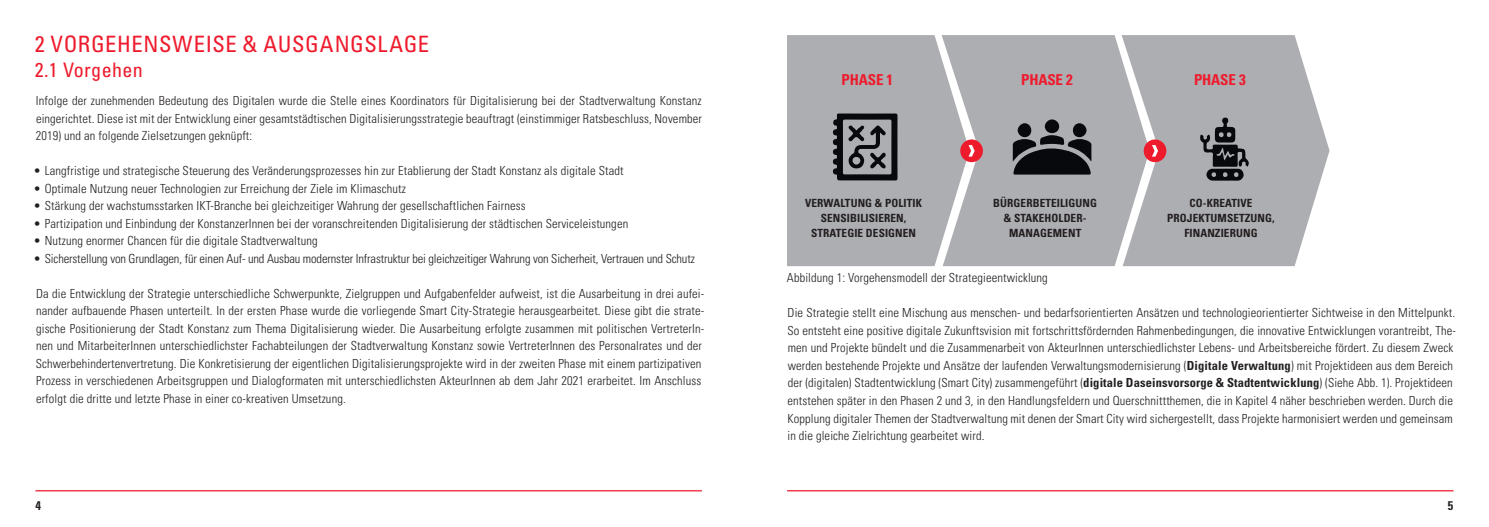
<style>
.page{position:relative;width:1489px;height:527px;background:#fff}
.page>*{position:absolute;margin:0;border:0;box-sizing:border-box;transform-origin:0 0}
.Head_Mittelgross{font:condensed 22.5px "Univers LT Pro";letter-spacing:.025em;color:#ee1b2d}
.Die_wahre_Überschrif{font:condensed 20px "Univers LT Pro";letter-spacing:.02em;color:#ee1b2d}
.t1{font:700 condensed 15px "Univers LT Pro";letter-spacing:-.01em;color:#ee1b2d}
.Fliess{font:300 condensed 12.5px/17.5px "Univers LT Pro";letter-spacing:.01em;color:#231f20}
.Fliess-2{font:300 condensed 12.5px "Univers LT Pro";letter-spacing:-.01em;color:#231f20}
.t2{font:700 condensed 12.5px "Univers LT Pro";color:#231f20}
.t3{font:700 condensed 11.25px "Univers LT Pro";letter-spacing:.01em;color:#231f20}
.s1{font-weight:700}
</style>
<div class="page">
<hr style="left:35px;top:489px;width:667px;height:2px;background:#ee1b2d">
<hr style="left:787px;top:489px;width:666px;height:2px;background:#ee1b2d">
<div style="left:787px;top:35px;width:154px;height:231px;background:#adaeb2"></div>
<div style="left:941px;top:35px;width:180px;height:231px;background:#adaeb2"></div>
<svg style="left:1121px;top:35px;width:208px;height:231px;background:#b7b8bb"></svg>
<svg style="left:1199px;top:117px;width:50px;height:63px;background:#66676b"></svg>
<svg style="left:1012px;top:135px;width:79px;height:39px;background:#323336"></svg>
<div style="left:1044px;top:119px;width:15px;height:14px;background:#08090c;border-radius:50%"></div>
<div style="left:1072px;top:123px;width:14px;height:14px;background:#08090c;border-radius:50%"></div>
<div style="left:1017px;top:123px;width:14px;height:14px;background:#08090c;border-radius:50%"></div>
<svg style="left:832px;top:113px;width:65px;height:67px;background:#5c5d61"></svg>
<div style="left:960px;top:139px;width:22px;height:23px;background:#ee1b2d;border-radius:50%"></div>
<svg style="left:968px;top:145px;width:6px;height:11px"></svg>
<div style="left:1143px;top:139px;width:23px;height:23px;background:#ee1b2d;border-radius:50%"></div>
<svg style="left:1152px;top:145px;width:5px;height:11px"></svg>
<p class="Head_Mittelgross" style="left:35px;top:29px;width:396px">2 VORGEHENSWEISE &amp; AUSGANGSLAGE</p>
<p class="Die_wahre_Überschrif" style="left:35px;top:57px;width:110px">2.1 Vorgehen</p>
<p class="Fliess" style="left:36px;top:91px;width:667px;text-align:justify">Infolge der zunehmenden Bedeutung des Digitalen wurde die Stelle eines Koordinators für Digitalisierung bei der Stadtverwaltung Konstanz eingerichtet. Diese ist mit der Entwicklung einer gesamtstädtischen Digitalisierungsstrategie beauftragt (einstimmiger Ratsbeschluss, November 2019) und an folgende Zielsetzungen geknüpft:</p>
<p class="Fliess" style="left:34px;top:161px;width:590px">• Langfristige und strategische Steuerung des Veränderungsprozesses hin zur Etablierung der Stadt Konstanz als digitale Stadt</p>
<p class="Fliess" style="left:34px;top:179px;width:373px">• Optimale Nutzung neuer Technologien zur Erreichung der Ziele im Klimaschutz</p>
<p class="Fliess" style="left:34px;top:196px;width:493px">• Stärkung der wachstumsstarken IKT-Branche bei gleichzeitiger Wahrung der gesellschaftlichen Fairness</p>
<p class="Fliess" style="left:34px;top:214px;width:595px">• Partizipation und Einbindung der KonstanzerInnen bei der voranschreitenden Digitalisierung der städtischen Serviceleistungen</p>
<p class="Fliess" style="left:34px;top:231px;width:285px">• Nutzung enormer Chancen für die digitale Stadtverwaltung</p>
<p class="Fliess-2" style="left:34px;top:249px;width:662px">• Sicherstellung von Grundlagen, für einen Auf- und Ausbau modernster Infrastruktur bei gleichzeitiger Wahrung von Sicherheit, Vertrauen und Schutz</p>
<p class="Fliess" style="left:36px;top:284px;width:670px">Da die Entwicklung der Strategie unterschiedliche Schwerpunkte, Zielgruppen und Aufgabenfelder aufweist, ist die Ausarbeitung in drei aufei&shy;nander aufbauende Phasen unterteilt. In der ersten Phase wurde die vorliegende Smart City-Strategie herausgearbeitet. Diese gibt die strate&shy;gische Positionierung der Stadt Konstanz zum Thema Digitalisierung wieder. Die Ausarbeitung erfolgte zusammen mit politischen VertreterIn&shy;nen und MitarbeiterInnen unterschiedlichster Fachabteilungen der Stadtverwaltung Konstanz sowie VertreterInnen des Personalrates und der Schwerbehindertenvertretung. Die Konkretisierung der eigentlichen Digitalisierungsprojekte wird in der zweiten Phase mit einem partizipativen Prozess in verschiedenen Arbeitsgruppen und Dialogformaten mit unterschiedlichsten AkteurInnen ab dem Jahr 2021 erarbeitet. Im Anschluss erfolgt die dritte und letzte Phase in einer co-kreativen Umsetzung.</p>
<p class="t1" style="left:841px;top:71px;width:53px">PHASE 1</p>
<p class="t1" style="left:1021px;top:71px;width:53px">PHASE 2</p>
<p class="t1" style="left:1193px;top:71px;width:53px">PHASE 3</p>
<p class="t3" style="left:805px;top:196px;width:118px">VERWALTUNG &amp; POLITIK</p>
<p class="t3" style="left:820px;top:211px;width:87px">SENSIBILISIEREN,</p>
<p class="t3" style="left:811px;top:226px;width:107px">STRATEGIE DESIGNEN</p>
<p class="t3" style="left:993px;top:196px;width:105px">BÜRGERBETEILIGUNG</p>
<p class="t3" style="left:1003px;top:211px;width:84px">&amp; STAKEHOLDER-</p>
<p class="t3" style="left:1008px;top:226px;width:74px">MANAGEMENT</p>
<p class="t3" style="left:1189px;top:196px;width:64px">CO-KREATIVE</p>
<p class="t3" style="left:1167px;top:211px;width:109px">PROJEKTUMSETZUNG,</p>
<p class="t3" style="left:1184px;top:226px;width:75px">FINANZIERUNG</p>
<p class="Fliess" style="left:787px;top:268px;width:262px">Abbildung 1: Vorgehensmodell der Strategieentwicklung</p>
<p class="Fliess" style="left:787px;top:303px;width:670px">Die Strategie stellt eine Mischung aus menschen- und bedarfsorientierten Ansätzen und technologieorientierter Sichtweise in den Mittelpunkt.<br>So entsteht eine positive digitale Zukunftsvision mit fortschrittsfördernden Rahmenbedingungen, die innovative Entwicklungen vorantreibt, The&shy;men und Projekte bündelt und die Zusammenarbeit von AkteurInnen unterschiedlichster Lebens- und Arbeitsbereiche fördert. Zu diesem Zweck werden bestehende Projekte und Ansätze der laufenden Verwaltungsmodernisierung (<span class="s1">Digitale Verwaltung</span>) mit Projektideen aus dem Bereich der (digitalen) Stadtentwicklung (Smart City) zusammengeführt (<span class="s1">digitale Daseinsvorsorge &amp; Stadtentwicklung</span>) (Siehe Abb. 1). Projektideen entstehen später in den Phasen 2 und 3, in den Handlungsfeldern und Querschnittthemen, die in Kapitel 4 näher beschrieben werden. Durch die Kopplung digitaler Themen der Stadtverwaltung mit denen der Smart City wird sichergestellt, dass Projekte harmonisiert werden und gemeinsam in die gleiche Zielrichtung gearbeitet wird.</p>
<p class="t2" style="left:35px;top:497px;width:7px">4</p>
<p class="t2" style="left:1447px;top:497px;width:7px">5</p>
</div>
